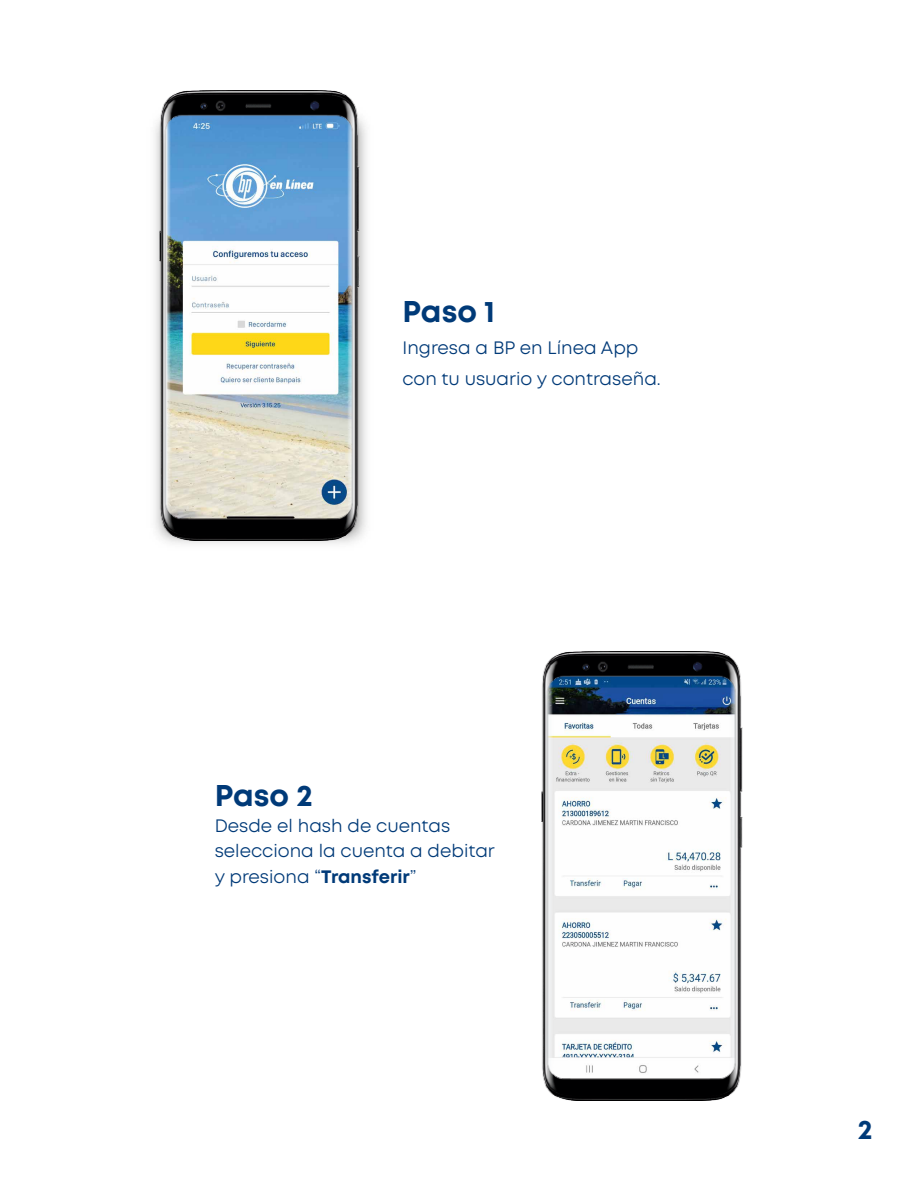
<style>
.page{position:relative;width:918px;height:1188px;background:#fff}
.page>*{position:absolute;margin:0;border:0;box-sizing:border-box;transform-origin:0 0}
.t1{font:700 30px "Mont";color:#003a78}
.t2{font:700 27px "Mont";color:#003a78}
.t3{font:18px/26px "Mont";color:#003a78}
.s1{font-weight:700}
</style>
<div class="page">
<img style="left:155px;top:119px;width:212px;height:425px">
<img style="left:160px;top:91px;width:200px;height:449px">
<img style="left:542px;top:651px;width:200px;height:450px">
<h1 class="t1" style="left:403px;top:292px;width:94px">Paso 1</h1>
<p class="t3" style="left:403px;top:331px;width:260px;line-height:32px">Ingresa a BP en Línea App con tu usuario y contraseña.</p>
<h1 class="t1" style="left:215px;top:776px;width:100px">Paso 2</h1>
<p class="t3" style="left:215px;top:812px;width:282px">Desde el hash de cuentas selecciona la cuenta a debitar y presiona “<span class="s1">Transferir</span>”</p>
<h2 class="t2" style="left:858px;top:1112px;width:16px">2</h2>
</div>
